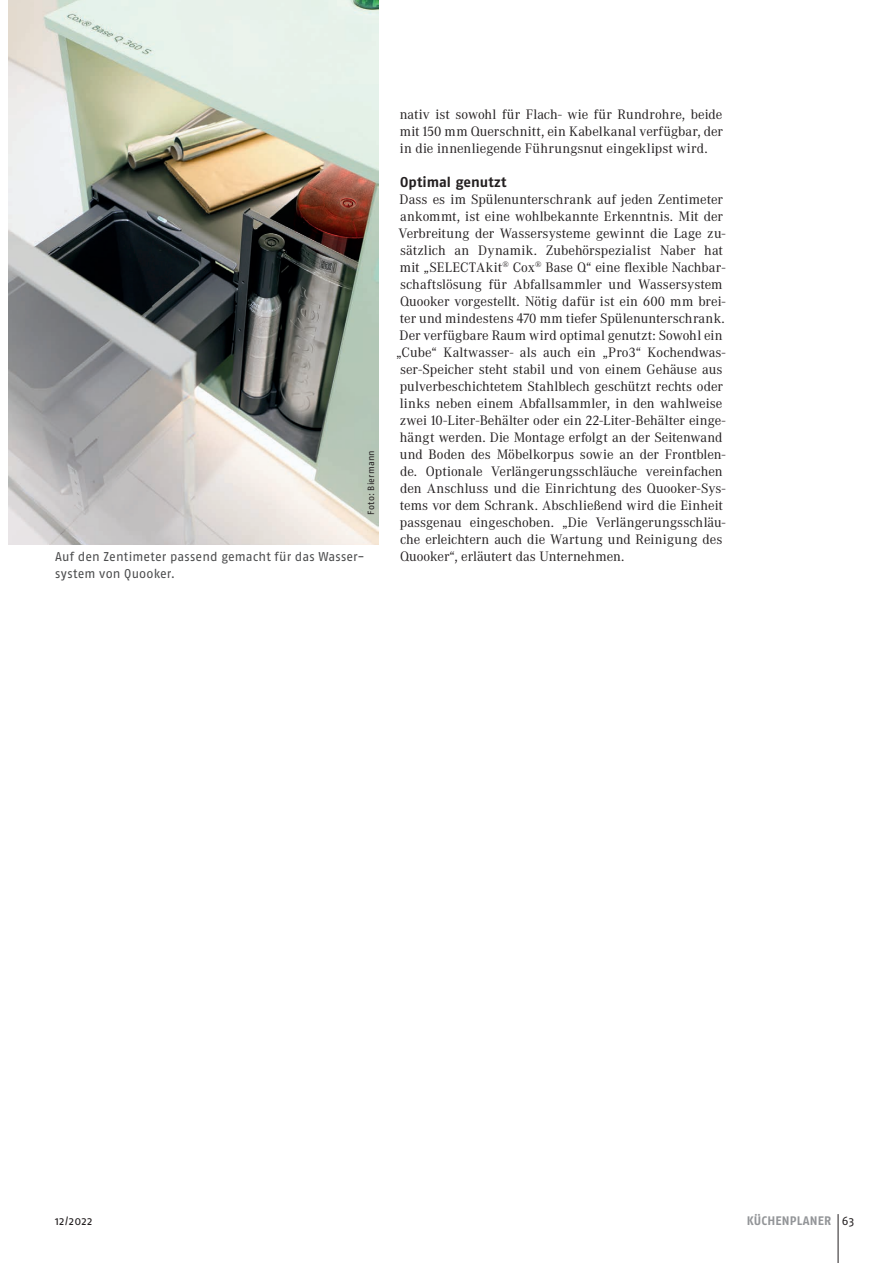
<style>
.page{position:relative;width:893px;height:1263px;background:#fff}
.page>*{position:absolute;margin:0;border:0;box-sizing:border-box;transform-origin:0 0}
.t1{font:14.25px/17px "Corporate A";color:#231f20;text-align:justify}
.t2{font:700 14.25px "Fago OT";letter-spacing:.005em;color:#231f20}
.t3{font:12.75px "Fago OT";letter-spacing:.005em;color:#4b4c4d}
.t4{font:700 12.3px "Fago OT";letter-spacing:.02em;color:#939598}
.t5{font:12px "Fago OT";color:#231f20}
.t6{font:9px "Fago OT";letter-spacing:.015em;color:#231f20}
.s1{font-weight:400;font-size:12px;color:#231f20}
</style>
<div class="page">
<img style="left:9px;top:0;width:369px;height:544px">
<hr style="left:838px;top:1214px;width:1px;height:49px;background:#231f20">
<p class="t6" style="left:366px;top:514px;width:66px;rotate:-90deg">Foto: Biermann</p>
<p class="t1" style="left:400px;top:106px;width:325px">nativ ist sowohl für Flach- wie für Rundrohre, beide mit 150 mm Querschnitt, ein Kabelkanal verfügbar, der in die innenliegende Führungsnut eingeklipst wird.</p>
<p class="t2" style="left:400px;top:174px;width:108px">Optimal genutzt</p>
<p class="t1" style="left:396px;top:191px;width:331px;text-align:left">Dass es im Spülenunterschrank auf jeden Zentimeter ankommt, ist eine wohlbekannte Erkenntnis. Mit der Verbreitung der Wassersysteme gewinnt die Lage zu&shy;sätzlich an Dynamik. Zubehörspezialist Naber hat mit „SELECTAkit<sup>®</sup> Cox<sup>®</sup> Base Q“ eine flexible Nachbar&shy;schaftslösung für Abfallsammler und Wassersystem Quooker vorgestellt. Nötig dafür ist ein 600 mm brei&shy;ter und mindestens 470 mm tiefer Spülenunterschrank.<br>Der verfügbare Raum wird optimal genutzt: Sowohl ein „Cube“ Kaltwasser- als auch ein „Pro3“ Kochendwas&shy;ser-Speicher steht stabil und von einem Gehäuse aus pulverbeschichtetem Stahlblech geschützt rechts oder links neben einem Abfallsammler, in den wahlweise zwei 10-Liter-Behälter oder ein 22-Liter-Behälter einge&shy;hängt werden. Die Montage erfolgt an der Seitenwand und Boden des Möbelkorpus sowie an der Frontblen&shy;de. Optionale Verlängerungsschläuche vereinfachen den Anschluss und die Einrichtung des Quooker-Sys&shy;tems vor dem Schrank. Abschließend wird die Einheit passgenau eingeschoben. „Die Verlängerungsschläu&shy;che erleichtern auch die Wartung und Reinigung des</p>
<p class="t3" style="left:55px;top:549px;width:311px">Auf den Zentimeter passend gemacht für das Wasser-</p>
<p class="t1" style="left:400px;top:549px;width:226px">Quooker“, erläutert das Unternehmen.</p>
<p class="t3" style="left:55px;top:566px;width:121px">system von Quooker.</p>
<p class="t5" style="left:55px;top:1213px;width:39px">12/2022</p>
<p class="t4" style="left:747px;top:1213px;width:109px">KÜCHENPLANER <span class="s1">63</span></p>
</div>
